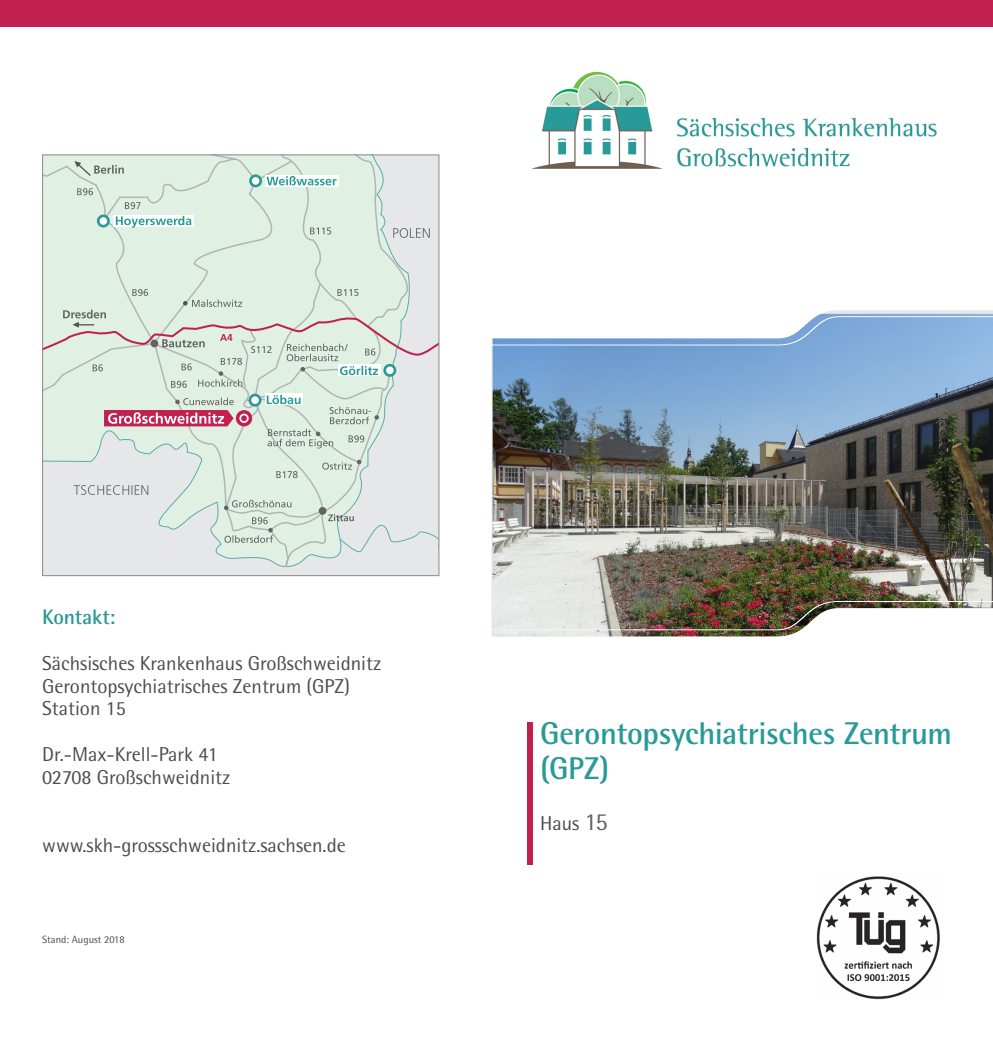
<style>
.page{position:relative;width:993px;height:1052px;background:#fff}
.page>*{position:absolute;margin:0;border:0;box-sizing:border-box;transform-origin:0 0}
.Titel_Unterzeile{font:700 31.5px "Rotis Semi Sans Std";letter-spacing:-.01em;color:#299a98}
.Zwischenüberschrift{font:700 21px "Rotis Semi Sans Std";letter-spacing:-.01em;color:#299a98}
.Fließtext{font:20.12px "Rotis Semi Sans Std";color:#4b4c4d}
.Titel_Unterzeile-2{font:20.12px "Rotis Semi Sans Std";color:#4b4c4d}
.Fließtext-2{font:10.5px "Rotis Semi Sans Std";color:#4b4c4d}
.s1{font-size:24.5px;color:#636366}
</style>
<div class="page">
<div style="left:0;top:0;width:992px;height:26px;background:#c02151"></div>
<img style="left:492px;top:314px;width:500px;height:322px">
<img style="left:531px;top:71px;width:406px;height:98px">
<div style="left:527px;top:722px;width:5px;height:143px;background:#c02151"></div>
<img style="left:816px;top:876px;width:124px;height:123px">
<svg style="left:43px;top:155px;width:396px;height:413px;background:#dbe4dd"></svg>
<p class="Zwischenüberschrift" style="left:42px;top:604px;width:75px">Kontakt:</p>
<p class="Fließtext" style="left:42px;top:651px;width:340px">Sächsisches Krankenhaus Großschweidnitz</p>
<p class="Fließtext" style="left:42px;top:674px;width:309px">Gerontopsychiatrisches Zentrum (GPZ)</p>
<p class="Fließtext" style="left:42px;top:696px;width:85px">Station 15</p>
<p class="Fließtext" style="left:42px;top:742px;width:177px">Dr.-Max-Krell-Park 41</p>
<p class="Fließtext" style="left:42px;top:765px;width:189px">02708 Großschweidnitz</p>
<p class="Fließtext" style="left:42px;top:833px;width:305px">www.skh-grossschweidnitz.sachsen.de</p>
<p class="Fließtext-2" style="left:42px;top:933px;width:84px">Stand: August 2018</p>
<p class="Titel_Unterzeile" style="left:540px;top:714px;width:413px">Gerontopsychiatrisches Zentrum</p>
<p class="Titel_Unterzeile" style="left:540px;top:749px;width:71px">(GPZ)</p>
<p class="Titel_Unterzeile-2" style="left:540px;top:811px;width:69px">Haus <span class="s1">15</span></p>
</div>
